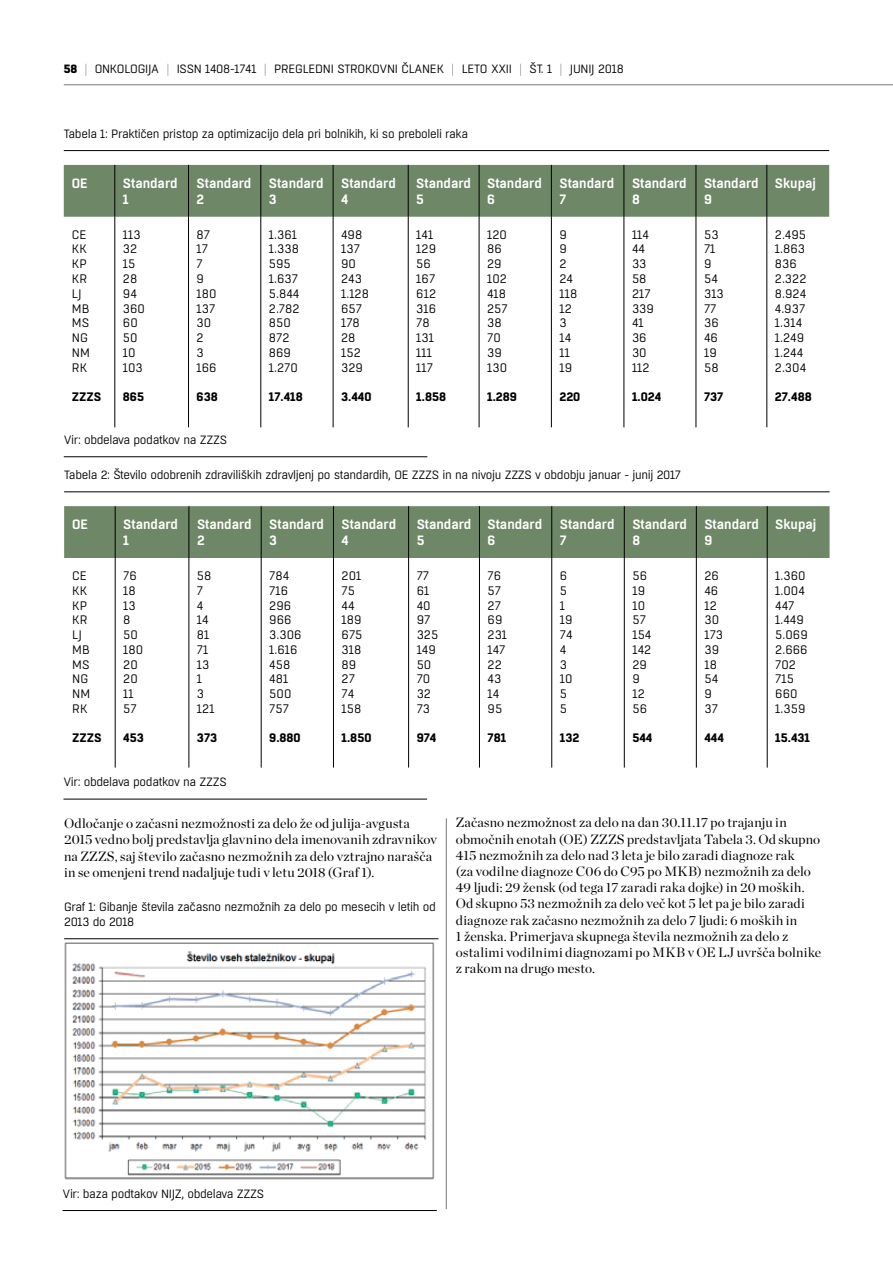
<style>
.page{position:relative;width:893px;height:1263px;background:#fff}
.page>*{position:absolute;margin:0;border:0;box-sizing:border-box;transform-origin:0 0}
.t1{font:13.5px/16.2px "Chronicle Display";letter-spacing:.01em;color:#000}
.t2{font:600 13.5px/16.2px "Boxed";color:#fff}
.t3{font:12.3px/14.7px "Boxed";color:#000}
.t4{font:700 12.3px "Boxed";color:#000}
.t5{font:12px/14.4px "Boxed";letter-spacing:-.03em;color:#000}
.s1{font-weight:800}
.s2{font-weight:100}
</style>
<div class="page">
<hr style="left:64px;top:84px;width:829px;height:1px;background:#77787b">
<hr style="left:446px;top:818px;width:1px;height:391px;background:#77787b">
<hr style="left:64px;top:150px;width:765px;height:1px;background:#000">
<div style="left:64px;top:165px;width:765px;height:52px;background:#6e8767"></div>
<hr style="left:115px;top:165px;width:1px;height:52px;background:#000">
<hr style="left:188px;top:165px;width:1px;height:52px;background:#000">
<hr style="left:261px;top:165px;width:1px;height:52px;background:#000">
<hr style="left:333px;top:165px;width:1px;height:52px;background:#000">
<hr style="left:408px;top:165px;width:1px;height:52px;background:#000">
<hr style="left:479px;top:165px;width:1px;height:52px;background:#000">
<hr style="left:551px;top:165px;width:1px;height:52px;background:#000">
<hr style="left:624px;top:165px;width:1px;height:52px;background:#000">
<hr style="left:696px;top:165px;width:1px;height:52px;background:#000">
<hr style="left:767px;top:165px;width:1px;height:52px;background:#000">
<hr style="left:115px;top:217px;width:1px;height:210px;background:#000">
<hr style="left:188px;top:217px;width:1px;height:210px;background:#000">
<hr style="left:261px;top:217px;width:1px;height:210px;background:#000">
<hr style="left:333px;top:217px;width:1px;height:210px;background:#000">
<hr style="left:408px;top:217px;width:1px;height:210px;background:#000">
<hr style="left:479px;top:217px;width:1px;height:210px;background:#000">
<hr style="left:551px;top:217px;width:1px;height:210px;background:#000">
<hr style="left:624px;top:217px;width:1px;height:210px;background:#000">
<hr style="left:696px;top:217px;width:1px;height:210px;background:#000">
<hr style="left:767px;top:217px;width:1px;height:210px;background:#000">
<hr style="left:64px;top:456px;width:363px;height:1px;background:#000">
<hr style="left:64px;top:492px;width:766px;height:1px;background:#000">
<div style="left:64px;top:506px;width:766px;height:52px;background:#6e8767"></div>
<hr style="left:115px;top:506px;width:1px;height:52px;background:#000">
<hr style="left:189px;top:506px;width:1px;height:52px;background:#000">
<hr style="left:261px;top:506px;width:1px;height:52px;background:#000">
<hr style="left:333px;top:506px;width:1px;height:52px;background:#000">
<hr style="left:408px;top:506px;width:1px;height:52px;background:#000">
<hr style="left:479px;top:506px;width:1px;height:52px;background:#000">
<hr style="left:551px;top:506px;width:1px;height:52px;background:#000">
<hr style="left:624px;top:506px;width:1px;height:52px;background:#000">
<hr style="left:696px;top:506px;width:1px;height:52px;background:#000">
<hr style="left:767px;top:506px;width:1px;height:52px;background:#000">
<hr style="left:115px;top:558px;width:1px;height:209px;background:#000">
<hr style="left:189px;top:558px;width:1px;height:209px;background:#000">
<hr style="left:261px;top:558px;width:1px;height:209px;background:#000">
<hr style="left:333px;top:558px;width:1px;height:209px;background:#000">
<hr style="left:408px;top:558px;width:1px;height:209px;background:#000">
<hr style="left:479px;top:558px;width:1px;height:209px;background:#000">
<hr style="left:551px;top:558px;width:1px;height:209px;background:#000">
<hr style="left:624px;top:558px;width:1px;height:209px;background:#000">
<hr style="left:696px;top:558px;width:1px;height:209px;background:#000">
<hr style="left:767px;top:558px;width:1px;height:209px;background:#000">
<hr style="left:63px;top:799px;width:364px;height:1px;background:#000">
<img style="left:64px;top:939px;width:373px;height:241px">
<hr style="left:64px;top:938px;width:374px;height:1px;background:#000">
<hr style="left:63px;top:1210px;width:374px;height:1px;background:#000">
<p class="t5" style="left:64px;top:62px;width:562px"><span class="s1">58</span> <span class="s2">|</span> ONKOLOGIJA <span class="s2">|</span> ISSN 1408-1741 <span class="s2">|</span> PREGLEDNI STROKOVNI ČLANEK <span class="s2">|</span> LETO XXII <span class="s2">|</span> ŠT. 1 <span class="s2">|</span> JUNIJ 2018</p>
<p class="t5" style="left:64px;top:126px;width:406px">Tabela 1: Praktičen pristop za optimizacijo dela pri bolnikih, ki so preboleli raka</p>
<p class="t2" style="left:72px;top:175px;width:18px">OE</p>
<p class="t2" style="left:123px;top:175px;width:56px">Standard<br>1</p>
<p class="t2" style="left:197px;top:175px;width:56px">Standard<br>2</p>
<p class="t2" style="left:269px;top:175px;width:56px">Standard<br>3</p>
<p class="t2" style="left:341px;top:175px;width:56px">Standard<br>4</p>
<p class="t2" style="left:416px;top:175px;width:56px">Standard<br>5</p>
<p class="t2" style="left:487px;top:175px;width:56px">Standard<br>6</p>
<p class="t2" style="left:559px;top:175px;width:56px">Standard<br>7</p>
<p class="t2" style="left:632px;top:175px;width:56px">Standard<br>8</p>
<p class="t2" style="left:704px;top:175px;width:56px">Standard<br>9</p>
<p class="t2" style="left:775px;top:175px;width:43px">Skupaj</p>
<p class="t3" style="left:72px;top:227px;width:20px">CE<br>KK<br>KP<br>KR<br>LJ<br>MB<br>MS<br>NG<br>NM<br>RK</p>
<p class="t4" style="left:72px;top:388px;width:31px">ZZZS</p>
<p class="t3" style="left:123px;top:227px;width:24px">113<br>32<br>15<br>28<br>94<br>360<br>60<br>50<br>10<br>103</p>
<p class="t4" style="left:123px;top:388px;width:23px">865</p>
<p class="t3" style="left:197px;top:227px;width:22px">87<br>17<br>7<br>9<br>180<br>137<br>30<br>2<br>3<br>166</p>
<p class="t4" style="left:197px;top:388px;width:23px">638</p>
<p class="t3" style="left:269px;top:227px;width:32px">1.361<br>1.338<br>595<br>1.637<br>5.844<br>2.782<br>850<br>872<br>869<br>1.270</p>
<p class="t4" style="left:269px;top:388px;width:35px">17.418</p>
<p class="t3" style="left:341px;top:227px;width:29px">498<br>137<br>90<br>243<br>1.128<br>657<br>178<br>28<br>152<br>329</p>
<p class="t4" style="left:341px;top:388px;width:32px">3.440</p>
<p class="t3" style="left:487px;top:227px;width:22px">120<br>86<br>29<br>102<br>418<br>257<br>38<br>70<br>39<br>130</p>
<p class="t4" style="left:487px;top:388px;width:31px">1.289</p>
<p class="t3" style="left:559px;top:227px;width:19px">9<br>9<br>2<br>24<br>118<br>12<br>3<br>14<br>11<br>19</p>
<p class="t4" style="left:559px;top:388px;width:22px">220</p>
<p class="t3" style="left:704px;top:227px;width:21px">53<br>71<br>9<br>54<br>313<br>77<br>36<br>46<br>19<br>58</p>
<p class="t4" style="left:704px;top:388px;width:21px">737</p>
<p class="t3" style="left:775px;top:227px;width:33px">2.495<br>1.863<br>836<br>2.322<br>8.924<br>4.937<br>1.314<br>1.249<br>1.244<br>2.304</p>
<p class="t4" style="left:775px;top:388px;width:38px">27.488</p>
<p class="t3" style="left:416px;top:227px;width:21px">141<br>129<br>56<br>167<br>612<br>316<br>78<br>131<br>111<br>117</p>
<p class="t4" style="left:416px;top:388px;width:31px">1.858</p>
<p class="t3" style="left:632px;top:227px;width:23px">114<br>44<br>33<br>58<br>217<br>339<br>41<br>36<br>30<br>112</p>
<p class="t4" style="left:632px;top:388px;width:31px">1.024</p>
<p class="t5" style="left:64px;top:433px;width:165px">Vir: obdelava podatkov na ZZZS</p>
<p class="t5" style="left:64px;top:468px;width:618px">Tabela 2: Število odobrenih zdraviliških zdravljenj po standardih, OE ZZZS in na nivoju ZZZS v obdobju januar - junij 2017</p>
<p class="t2" style="left:72px;top:517px;width:18px">OE</p>
<p class="t2" style="left:123px;top:517px;width:56px">Standard<br>1</p>
<p class="t2" style="left:197px;top:517px;width:56px">Standard<br>2</p>
<p class="t2" style="left:269px;top:517px;width:56px">Standard<br>3</p>
<p class="t2" style="left:342px;top:517px;width:56px">Standard<br>4</p>
<p class="t2" style="left:417px;top:517px;width:56px">Standard<br>5</p>
<p class="t2" style="left:488px;top:517px;width:56px">Standard<br>6</p>
<p class="t2" style="left:560px;top:517px;width:56px">Standard<br>7</p>
<p class="t2" style="left:632px;top:517px;width:56px">Standard<br>8</p>
<p class="t2" style="left:704px;top:517px;width:56px">Standard<br>9</p>
<p class="t2" style="left:775px;top:517px;width:43px">Skupaj</p>
<p class="t3" style="left:72px;top:569px;width:20px">CE<br>KK<br>KP<br>KR<br>LJ<br>MB<br>MS<br>NG<br>NM<br>RK</p>
<p class="t4" style="left:72px;top:730px;width:31px">ZZZS</p>
<p class="t3" style="left:123px;top:569px;width:21px">76<br>18<br>13<br>8<br>50<br>180<br>20<br>20<br>11<br>57</p>
<p class="t4" style="left:123px;top:730px;width:22px">453</p>
<p class="t3" style="left:197px;top:569px;width:19px">58<br>7<br>4<br>14<br>81<br>71<br>13<br>1<br>3<br>121</p>
<p class="t4" style="left:197px;top:730px;width:22px">373</p>
<p class="t3" style="left:269px;top:569px;width:34px">784<br>716<br>296<br>966<br>3.306<br>1.616<br>458<br>481<br>500<br>757</p>
<p class="t4" style="left:269px;top:730px;width:33px">9.880</p>
<p class="t3" style="left:342px;top:569px;width:22px">201<br>75<br>44<br>189<br>675<br>318<br>89<br>27<br>74<br>158</p>
<p class="t4" style="left:342px;top:730px;width:31px">1.850</p>
<p class="t3" style="left:488px;top:569px;width:21px">76<br>57<br>27<br>69<br>231<br>147<br>22<br>43<br>14<br>95</p>
<p class="t4" style="left:488px;top:730px;width:20px">781</p>
<p class="t3" style="left:560px;top:569px;width:14px">6<br>5<br>1<br>19<br>74<br>4<br>3<br>10<br>5<br>5</p>
<p class="t4" style="left:560px;top:730px;width:21px">132</p>
<p class="t3" style="left:632px;top:569px;width:20px">56<br>19<br>10<br>57<br>154<br>142<br>29<br>9<br>12<br>56</p>
<p class="t4" style="left:632px;top:730px;width:22px">544</p>
<p class="t3" style="left:704px;top:569px;width:20px">26<br>46<br>12<br>30<br>173<br>39<br>18<br>54<br>9<br>37</p>
<p class="t4" style="left:704px;top:730px;width:21px">444</p>
<p class="t3" style="left:775px;top:569px;width:34px">1.360<br>1.004<br>447<br>1.449<br>5.069<br>2.666<br>702<br>715<br>660<br>1.359</p>
<p class="t4" style="left:775px;top:730px;width:36px">15.431</p>
<p class="t3" style="left:417px;top:569px;width:23px">77<br>61<br>40<br>97<br>325<br>149<br>50<br>70<br>32<br>73</p>
<p class="t4" style="left:417px;top:730px;width:21px">974</p>
<p class="t5" style="left:63px;top:775px;width:165px">Vir: obdelava podatkov na ZZZS</p>
<p class="t1" style="left:64px;top:815px;width:374px">Odločanje o začasni nezmožnosti za delo že od julija-avgusta 2015 vedno bolj predstavlja glavnino dela imenovanih zdravnikov na ZZZS, saj število začasno nezmožnih za delo vztrajno narašča in se omenjeni trend nadaljuje tudi v letu 2018 (Graf 1).</p>
<p class="t5" style="left:64px;top:900px;width:373px">Graf 1: Gibanje števila začasno nezmožnih za delo po mesecih v letih od<br>2013 do 2018</p>
<p class="t1" style="left:456px;top:815px;width:367px">Začasno nezmožnost za delo na dan 30.11.17 po trajanju in območnih enotah (OE) ZZZS predstavljata Tabela 3. Od skupno 415 nezmožnih za delo nad 3 leta je bilo zaradi diagnoze rak<br>(za vodilne diagnoze C06 do C95 po MKB) nezmožnih za delo 49 ljudi: 29 žensk (od tega 17 zaradi raka dojke) in 20 moških.<br>Od skupno 53 nezmožnih za delo več kot 5 let pa je bilo zaradi diagnoze rak začasno nezmožnih za delo 7 ljudi: 6 moških in<br>1 ženska. Primerjava skupnega števila nezmožnih za delo z ostalimi vodilnimi diagnozami po MKB v OE LJ uvršča bolnike z rakom na drugo mesto.</p>
<p class="t5" style="left:63px;top:1186px;width:203px">Vir: baza podtakov NIJZ, obdelava ZZZS</p>
</div>
